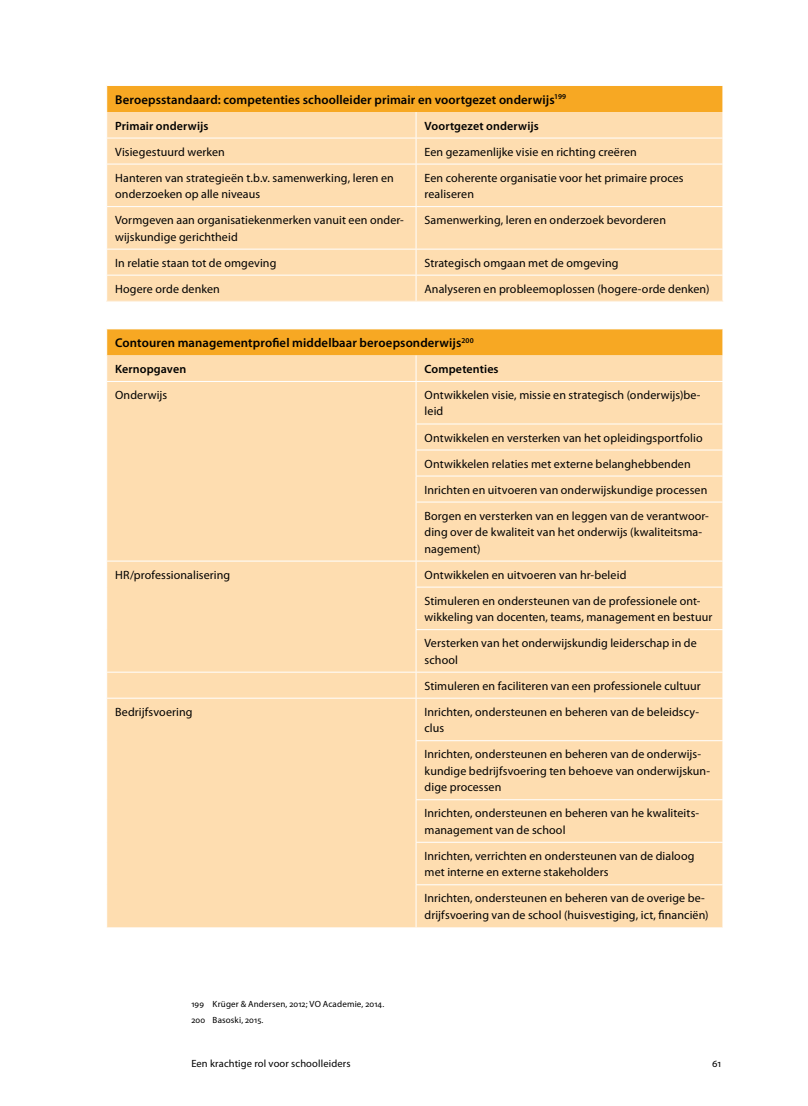
<style>
.page{position:relative;width:808px;height:1106px;background:#fff}
.page>*{position:absolute;margin:0;border:0;box-sizing:border-box;transform-origin:0 0}
.table-th{font:600 12.75px "Myriad Pro";letter-spacing:.01em;color:#000}
.t1{font:12px/16.5px "Myriad Pro";letter-spacing:.01em;color:#000}
.t2{font:600 12px "Myriad Pro";letter-spacing:.01em;color:#000}
.t3{font:10.5px "Myriad Pro";letter-spacing:.015em;color:#000}
.voetnoot{font:9px "Myriad Pro";letter-spacing:.02em;color:#000}
</style>
<div class="page">
<div style="left:107px;top:86px;width:615px;height:26px;background:#f7a823"></div>
<div style="left:107px;top:112px;width:615px;height:815px;background:#feddb0"></div>
<svg style="left:416px;top:112px;width:1px;height:52px"></svg>
<hr style="left:106px;top:138px;width:310px;height:1px;background:#fff">
<svg style="left:106px;top:86px;width:1px;height:26px"></svg>
<hr style="left:416px;top:138px;width:307px;height:1px;background:#fff">
<svg style="left:722px;top:86px;width:1px;height:78px"></svg>
<hr style="left:106px;top:164px;width:310px;height:1px;background:#fff">
<hr style="left:416px;top:164px;width:307px;height:1px;background:#fff">
<hr style="left:416px;top:164px;width:1px;height:42px;background:#fff">
<hr style="left:106px;top:206px;width:310px;height:1px;background:#fff">
<hr style="left:416px;top:206px;width:307px;height:1px;background:#fff">
<hr style="left:416px;top:207px;width:1px;height:42px;background:#fff">
<svg style="left:106px;top:249px;width:617px;height:132px"></svg>
<svg style="left:722px;top:424px;width:1px;height:77px"></svg>
<svg style="left:722px;top:561px;width:1px;height:25px"></svg>
<svg style="left:722px;top:672px;width:1px;height:26px"></svg>
<hr style="left:106px;top:381px;width:310px;height:1px;background:#fff">
<hr style="left:416px;top:381px;width:307px;height:1px;background:#fff">
<hr style="left:416px;top:382px;width:1px;height:41px;background:#fff">
<hr style="left:416px;top:423px;width:307px;height:1px;background:#fff">
<hr style="left:416px;top:449px;width:307px;height:1px;background:#fff">
<hr style="left:416px;top:475px;width:307px;height:1px;background:#fff">
<svg style="left:416px;top:424px;width:1px;height:77px"></svg>
<hr style="left:416px;top:501px;width:307px;height:1px;background:#fff">
<hr style="left:416px;top:502px;width:1px;height:58px;background:#fff">
<hr style="left:106px;top:560px;width:310px;height:1px;background:#fff">
<hr style="left:416px;top:560px;width:307px;height:1px;background:#fff">
<svg style="left:416px;top:561px;width:1px;height:25px"></svg>
<hr style="left:416px;top:586px;width:307px;height:1px;background:#fff">
<hr style="left:416px;top:587px;width:1px;height:42px;background:#fff">
<hr style="left:416px;top:629px;width:307px;height:1px;background:#fff">
<hr style="left:416px;top:630px;width:1px;height:41px;background:#fff">
<hr style="left:106px;top:671px;width:310px;height:1px;background:#fff">
<hr style="left:416px;top:671px;width:307px;height:1px;background:#fff">
<svg style="left:416px;top:672px;width:1px;height:26px"></svg>
<hr style="left:106px;top:698px;width:310px;height:1px;background:#fff">
<hr style="left:416px;top:698px;width:307px;height:1px;background:#fff">
<hr style="left:416px;top:698px;width:1px;height:42px;background:#fff">
<hr style="left:416px;top:740px;width:307px;height:1px;background:#fff">
<hr style="left:416px;top:741px;width:1px;height:58px;background:#fff">
<hr style="left:416px;top:799px;width:307px;height:1px;background:#fff">
<hr style="left:416px;top:800px;width:1px;height:42px;background:#fff">
<hr style="left:416px;top:842px;width:307px;height:1px;background:#fff">
<hr style="left:416px;top:842px;width:1px;height:42px;background:#fff">
<hr style="left:416px;top:884px;width:307px;height:1px;background:#fff">
<hr style="left:416px;top:885px;width:1px;height:42px;background:#fff">
<p class="table-th" style="left:115px;top:92px;width:452px">Beroepsstandaard: competenties schoolleider primair en voortgezet onderwijs<sup>199</sup></p>
<p class="t2" style="left:115px;top:119px;width:95px">Primair onderwijs</p>
<p class="t2" style="left:425px;top:119px;width:116px">Voortgezet onderwijs</p>
<p class="t1" style="left:115px;top:143px;width:111px">Visiegestuurd werken</p>
<p class="t1" style="left:425px;top:143px;width:214px">Een gezamenlijke visie en richting creëren</p>
<p class="t1" style="left:115px;top:169px;width:280px">Hanteren van strategieën t.b.v. samenwerking, leren en onderzoeken op alle niveaus</p>
<p class="t1" style="left:425px;top:169px;width:261px">Een coherente organisatie voor het primaire proces</p>
<p class="t1" style="left:425px;top:186px;width:51px">realiseren</p>
<p class="t1" style="left:115px;top:212px;width:290px">Vormgeven aan organisatiekenmerken vanuit een onder&shy;wijskundige gerichtheid</p>
<p class="t1" style="left:425px;top:212px;width:243px">Samenwerking, leren en onderzoek bevorderen</p>
<p class="t1" style="left:115px;top:254px;width:163px">In relatie staan tot de omgeving</p>
<p class="t1" style="left:425px;top:254px;width:195px">Strategisch omgaan met de omgeving</p>
<p class="t1" style="left:115px;top:280px;width:106px">Hogere orde denken</p>
<p class="t1" style="left:425px;top:280px;width:286px">Analyseren en probleemoplossen (hogere-orde denken)</p>
<p class="table-th" style="left:115px;top:335px;width:360px">Contouren managementprofiel middelbaar beroepsonderwijs<sup>200</sup></p>
<p class="t2" style="left:115px;top:362px;width:73px">Kernopgaven</p>
<p class="t2" style="left:425px;top:362px;width:76px">Competenties</p>
<p class="t1" style="left:115px;top:386px;width:54px">Onderwijs</p>
<p class="t1" style="left:425px;top:386px;width:278px">Ontwikkelen visie, missie en strategisch (onderwijs)be&shy;leid</p>
<p class="t1" style="left:425px;top:429px;width:280px">Ontwikkelen en versterken van het opleidingsportfolio</p>
<p class="t1" style="left:425px;top:455px;width:268px">Ontwikkelen relaties met externe belanghebbenden</p>
<p class="t1" style="left:425px;top:481px;width:284px">Inrichten en uitvoeren van onderwijskundige processen</p>
<p class="t1" style="left:425px;top:507px;width:286px">Borgen en versterken van en leggen van de verantwoor&shy;ding over de kwaliteit van het onderwijs (kwaliteitsma&shy;nagement)</p>
<p class="t1" style="left:115px;top:566px;width:117px">HR/professionalisering</p>
<p class="t1" style="left:425px;top:566px;width:203px">Ontwikkelen en uitvoeren van hr-beleid</p>
<p class="t1" style="left:425px;top:592px;width:289px">Stimuleren en ondersteunen van de professionele ont&shy;wikkeling van docenten, teams, management en bestuur</p>
<p class="t1" style="left:425px;top:634px;width:274px">Versterken van het onderwijskundig leiderschap in de school</p>
<p class="t1" style="left:425px;top:677px;width:278px">Stimuleren en faciliteren van een professionele cultuur</p>
<p class="t1" style="left:115px;top:703px;width:79px">Bedrijfsvoering</p>
<p class="t1" style="left:425px;top:703px;width:276px">Inrichten, ondersteunen en beheren van de beleidscy&shy;clus</p>
<p class="t1" style="left:425px;top:745px;width:287px">Inrichten, ondersteunen en beheren van de onderwijs&shy;kundige bedrijfsvoering ten behoeve van onderwijskun&shy;dige processen</p>
<p class="t1" style="left:425px;top:804px;width:276px">Inrichten, ondersteunen en beheren van he kwaliteits&shy;management van de school</p>
<p class="t1" style="left:425px;top:847px;width:271px">Inrichten, verrichten en ondersteunen van de dialoog met interne en externe stakeholders</p>
<p class="t1" style="left:425px;top:889px;width:285px">Inrichten, ondersteunen en beheren van de overige be&shy;drijfsvoering van de school (huisvestiging, ict, financiën)</p>
<p class="voetnoot" style="left:191px;top:998px;width:194px">199 Krüger &amp; Andersen, 2012; VO Academie, 2014.</p>
<p class="voetnoot" style="left:191px;top:1014px;width:74px">200 Basoski, 2015.</p>
<p class="t3" style="left:191px;top:1057px;width:161px">Een krachtige rol voor schoolleiders</p>
<p class="t3" style="left:712px;top:1057px;width:11px">61</p>
</div>
